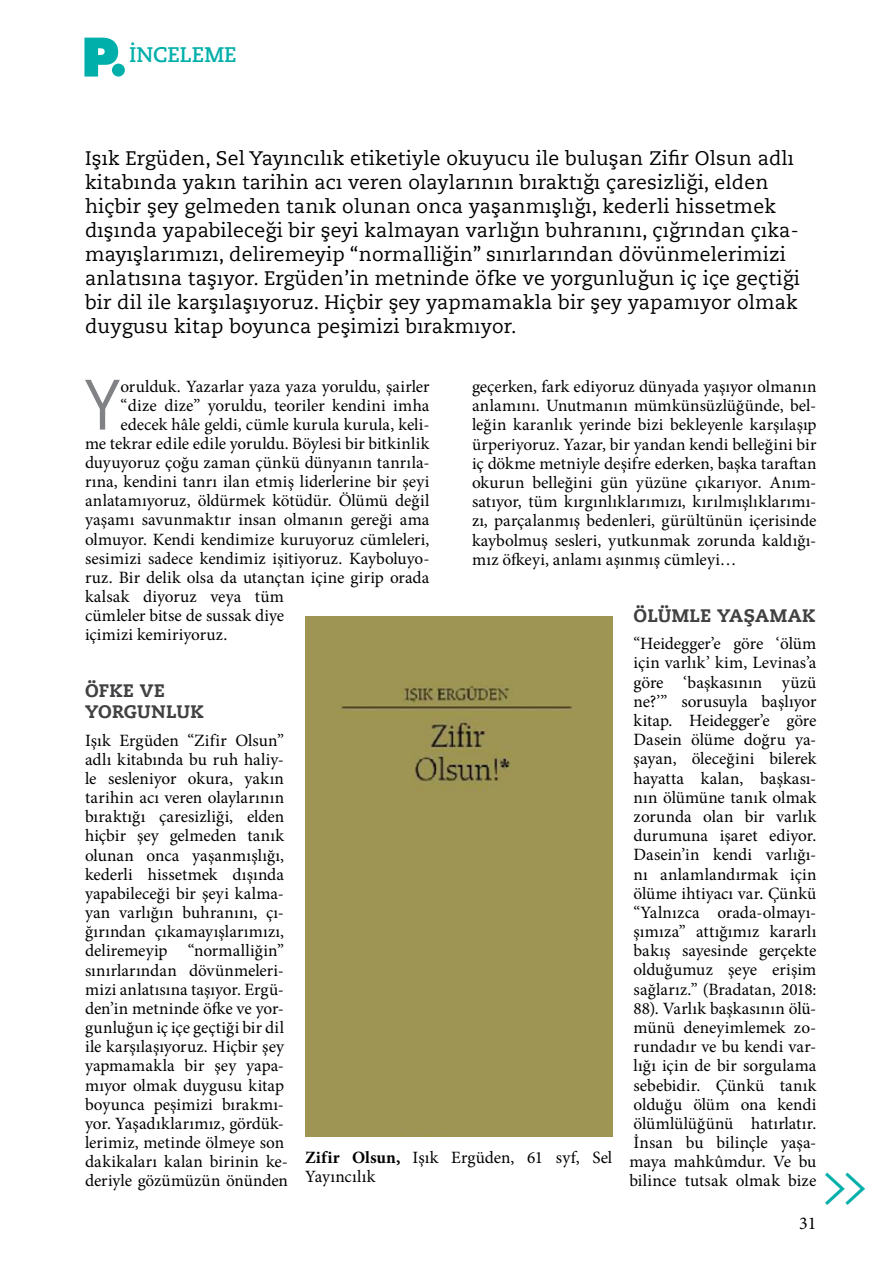
<style>
.page{position:relative;width:893px;height:1263px;background:#fff}
.page>*{position:absolute;margin:0;border:0;box-sizing:border-box;transform-origin:0 0}
.t1{font:69.9px "DIN Pro";color:#808285}
.t2{font:italic 700 45px "Letter Gothic Std";color:#00aeaa}
.t3{font:300 21px "Caecilia LT Std";color:#00afaa}
.t4{font:19.5px/24px "Caecilia LT Std Roman";letter-spacing:.01em;color:#000}
.t5{font:700 18px/20.7px "Caecilia LT Std Roman";letter-spacing:.02em;color:#414042}
.t6{font:18px "Minion Pro";color:#000}
.t7{font:17.25px/19.2px "Minion Pro";letter-spacing:.005em;color:#000}
.s1{font-weight:700}
</style>
<div class="page">
<svg style="left:84px;top:38px;width:34px;height:39px"></svg>
<div style="left:112px;top:64px;width:13px;height:13px;background:#00afaa;border-radius:50%"></div>
<div style="left:305px;top:617px;width:307px;height:519px;background:#9e9554"></div>
<p class="t3" style="left:129px;top:41px;width:109px">İNCELEME</p>
<p class="t4" style="left:85px;top:146px;width:716px">Işık Ergüden, Sel Yayıncılık etiketiyle okuyucu ile buluşan Zifir Olsun adlı kitabında yakın tarihin acı veren olaylarının bıraktığı çaresizliği, elden hiçbir şey gelmeden tanık olunan onca yaşanmışlığı, kederli hissetmek dışında yapabileceği bir şeyi kalmayan varlığın buhranını, çığrından çıka&shy;mayışlarımızı, deliremeyip “normalliğin” sınırlarından dövünmelerimizi anlatısına taşıyor. Ergüden’in metninde öfke ve yorgunluğun iç içe geçtiği bir dil ile karşılaşıyoruz. Hiçbir şey yapmamakla bir şey yapamıyor olmak duygusu kitap boyunca peşimizi bırakmıyor.</p>
<p class="t7" style="left:472px;top:377px;width:346px;text-align:justify">geçerken, fark ediyoruz dünyada yaşıyor olmanın anlamını. Unutmanın mümkünsüzlüğünde, bel&shy;leğin karanlık yerinde bizi bekleyenle karşılaşıp ürperiyoruz. Yazar, bir yandan kendi belleğini bir iç dökme metniyle deşifre ederken, başka taraftan okurun belleğini gün yüzüne çıkarıyor. Anım&shy;satıyor, tüm kırgınlıklarımızı, kırılmışlıklarımı&shy;zı, parçalanmış bedenleri, gürültünün içerisinde kaybolmuş sesleri, yutkunmak zorunda kaldığı&shy;mız öfkeyi, anlamı aşınmış cümleyi…</p>
<p class="t5" style="left:634px;top:605px;width:183px">ÖLÜMLE YAŞAMAK</p>
<p class="t7" style="left:629px;top:634px;width:189px;text-align:justify">“Heidegger’e göre ‘ölüm için varlık’ kim, Levinas’a göre ‘başkasının yüzü ne?’” sorusuyla başlıyor kitap. Heidegger’e göre Dasein ölüme doğru ya&shy;şayan, öleceğini bilerek hayatta kalan, başkası&shy;nın ölümüne tanık olmak zorunda olan bir varlık durumuna işaret ediyor.<br>Dasein’in kendi varlığı&shy;nı anlamlandırmak için ölüme ihtiyacı var. Çünkü “Yalnızca orada-olmayı&shy;şımıza” attığımız kararlı bakış sayesinde gerçekte olduğumuz şeye erişim sağlarız.” (Bradatan, 2018:<br>88). Varlık başkasının ölü&shy;münü deneyimlemek zo&shy;rundadır ve bu kendi var&shy;lığı için de bir sorgulama sebebidir. Çünkü tanık olduğu ölüm ona kendi ölümlülüğünü hatırlatır.<br>İnsan bu bilinçle yaşa&shy;maya mahkûmdur. Ve bu bilince tutsak olmak bize</p>
<h1 class="t1" style="left:84px;top:349px;width:37px">Y</h1>
<p class="t7" style="left:120px;top:377px;width:311px">orulduk. Yazarlar yaza yaza yoruldu, şairler</p>
<p class="t7" style="left:120px;top:396px;width:311px">“dize dize” yoruldu, teoriler kendini imha</p>
<p class="t7" style="left:120px;top:415px;width:311px">edecek hâle geldi, cümle kurula kurula, keli-</p>
<p class="t7" style="left:85px;top:434px;width:346px">me tekrar edile edile yoruldu. Böylesi bir bitkinlik</p>
<p class="t7" style="left:85px;top:453px;width:346px">duyuyoruz çoğu zaman çünkü dünyanın tanrıla-</p>
<p class="t7" style="left:85px;top:472px;width:346px">rına, kendini tanrı ilan etmiş liderlerine bir şeyi</p>
<p class="t7" style="left:85px;top:491px;width:346px">anlatamıyoruz, öldürmek kötüdür. Ölümü değil</p>
<p class="t7" style="left:85px;top:510px;width:346px">yaşamı savunmaktır insan olmanın gereği ama</p>
<p class="t7" style="left:85px;top:529px;width:346px">olmuyor. Kendi kendimize kuruyoruz cümleleri,</p>
<p class="t7" style="left:85px;top:549px;width:346px">sesimizi sadece kendimiz işitiyoruz. Kayboluyo-</p>
<p class="t7" style="left:85px;top:568px;width:346px">ruz. Bir delik olsa da utançtan içine girip orada</p>
<p class="t7" style="left:85px;top:587px;width:201px">kalsak diyoruz veya tüm</p>
<p class="t7" style="left:85px;top:606px;width:201px">cümleler bitse de sussak diye</p>
<p class="t7" style="left:85px;top:625px;width:144px">içimizi kemiriyoruz.</p>
<p class="t5" style="left:85px;top:680px;width:120px">ÖFKE VE<br>YORGUNLUK</p>
<p class="t7" style="left:85px;top:730px;width:205px">Işık Ergüden “Zifir Olsun” adlı kitabında bu ruh haliy&shy;le sesleniyor okura, yakın tarihin acı veren olaylarının bıraktığı çaresizliği, elden hiçbir şey gelmeden tanık olunan onca yaşanmışlığı, kederli hissetmek dışında yapabileceği bir şeyi kalma&shy;yan varlığın buhranını, çı&shy;ğırından çıkamayışlarımızı, deliremeyip “normalliğin” sınırlarından dövünmeleri&shy;mizi anlatısına taşıyor. Ergü&shy;den’in metninde öfke ve yor&shy;gunluğun iç içe geçtiği bir dil ile karşılaşıyoruz. Hiçbir şey yapmamakla bir şey yapa&shy;mıyor olmak duygusu kitap boyunca peşimizi bırakmı&shy;yor. Yaşadıklarımız, gördük&shy;lerimiz, metinde ölmeye son dakikaları kalan birinin ke&shy;deriyle gözümüzün önünden</p>
<p class="t7" style="left:305px;top:1148px;width:309px;line-height:18.8px"><span class="s1">Zifir Olsun,</span> Işık Ergüden, 61 syf, Sel<br>Yayıncılık</p>
<p class="t6" style="left:799px;top:1211px;width:19px">31</p>
<h2 class="t2" style="left:819px;top:1161px;width:49px">&gt;&gt;</h2>
</div>
